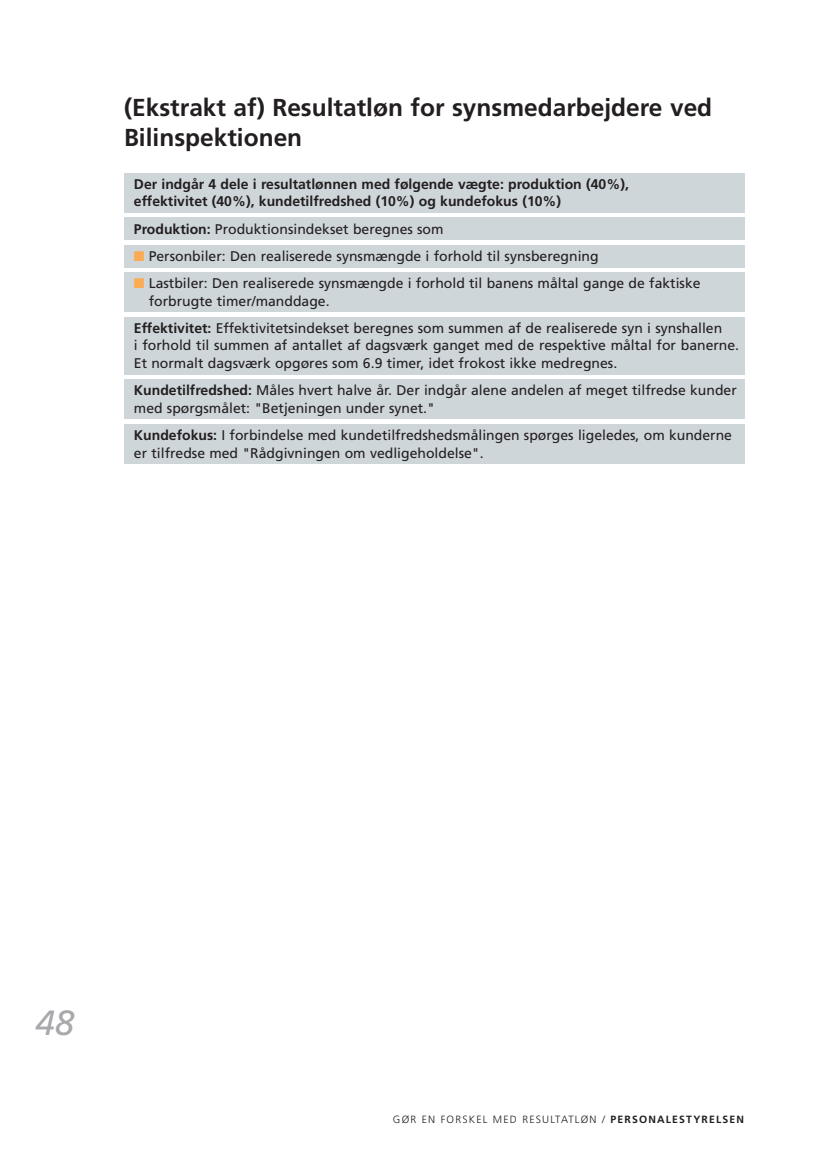
<style>
.page{position:relative;width:833px;height:1175px;background:#fff}
.page>*{position:absolute;margin:0;border:0;box-sizing:border-box;transform-origin:0 0}
.t1{font:italic 35px "Frutiger";color:#a7a9ac}
.t2{font:700 24.5px/29.8px "Frutiger";color:#231f20}
.t3{font:14px/17.5px "Frutiger";color:#231f20}
.t4{font:700 14px/17.5px "Frutiger";color:#231f20}
.t5{font:300 10.5px "Frutiger";letter-spacing:.11em;color:#231f20}
.s1{font-weight:700}
.s2{color:#faab53}
</style>
<div class="page">
<div style="left:124px;top:173px;width:620px;height:40px;background:#cfd6da"></div>
<div style="left:124px;top:218px;width:620px;height:22px;background:#cfd6da"></div>
<div style="left:124px;top:245px;width:620px;height:22px;background:#cfd6da"></div>
<div style="left:124px;top:272px;width:620px;height:40px;background:#cfd6da"></div>
<div style="left:124px;top:317px;width:620px;height:57px;background:#cfd6da"></div>
<div style="left:124px;top:379px;width:620px;height:40px;background:#cfd6da"></div>
<div style="left:124px;top:424px;width:620px;height:40px;background:#cfd6da"></div>
<h2 class="t2" style="left:124px;top:94px;width:590px">(Ekstrakt af) Resultatløn for synsmedarbejdere ved<br>Bilinspektionen</h2>
<p class="t4" style="left:134px;top:176px;width:496px">Der indgår 4 dele i resultatlønnen med følgende vægte: produktion (40%), effektivitet (40%), kundetilfredshed (10%) og kundefokus (10%)</p>
<p class="t3" style="left:134px;top:221px;width:311px"><span class="s1">Produktion:</span> Produktionsindekset beregnes som</p>
<p class="t3" style="left:134px;top:248px;width:466px"><span class="s2">■</span> Personbiler: Den realiserede synsmængde i forhold til synsberegning</p>
<p class="t3" style="left:149px;top:275px;width:553px;text-indent:-15px"><span class="s2">■</span> Lastbiler: Den realiserede synsmængde i forhold til banens måltal gange de faktiske forbrugte timer/manddage.</p>
<p class="t3" style="left:134px;top:320px;width:607px"><span class="s1">Effektivitet:</span> Effektivitetsindekset beregnes som summen af de realiserede syn i synshallen<br>i forhold til summen af antallet af dagsværk ganget med de respektive måltal for banerne.<br>Et normalt dagsværk opgøres som 6.9 timer, idet frokost ikke medregnes.</p>
<p class="t3" style="left:134px;top:383px;width:604px"><span class="s1">Kundetilfredshed:</span> Måles hvert halve år. Der indgår alene andelen af meget tilfredse kunder med spørgsmålet: "Betjeningen under synet."</p>
<p class="t3" style="left:134px;top:427px;width:600px"><span class="s1">Kundefokus:</span> I forbindelse med kundetilfredshedsmålingen spørges ligeledes, om kunderne er tilfredse med "Rådgivningen om vedligeholdelse".</p>
<h1 class="t1" style="left:35px;top:1008px;width:40px">48</h1>
<p class="t5" style="left:393px;top:1114px;width:353px">GØR EN FORSKEL MED RESULTATLØN / <span class="s1">PERSONALESTYRELSEN</span></p>
</div>
